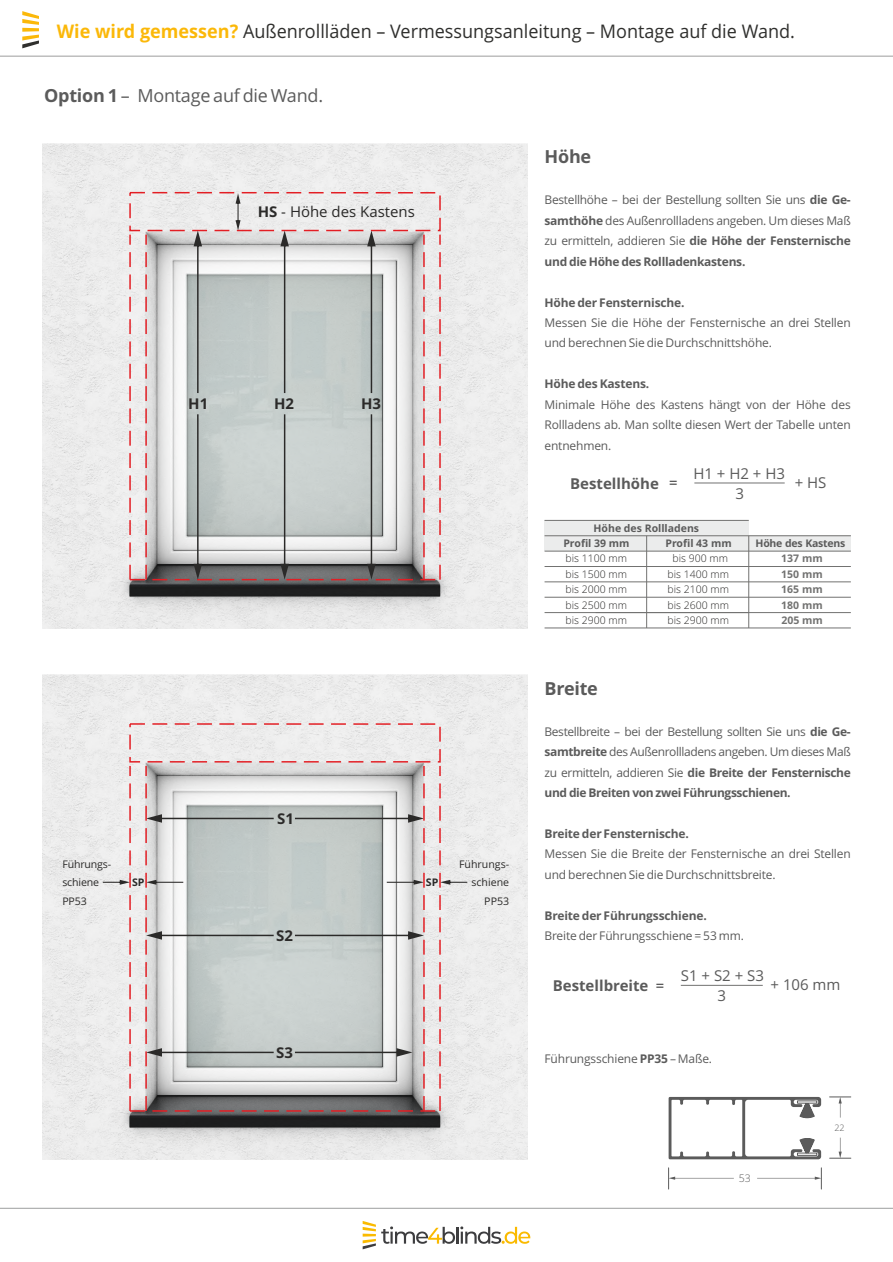
<style>
.page{position:relative;width:893px;height:1262px;background:#fff}
.page>*{position:absolute;margin:0;border:0;box-sizing:border-box;transform-origin:0 0}
.t1{font:18.75px "Open Sans";color:#2f2f2d;scale:.96 1}
.t2{font:18px "Open Sans";letter-spacing:-.015em;color:#5b5b5b}
.t3{font:700 18px "Open Sans";letter-spacing:-.015em;color:#5b5b5b}
.t4{font:15px/20.1px "Open Sans";color:#5b5b5b;text-align:center}
.t5{font:700 15px "Open Sans";color:#5b5b5b}
.t6{font:14.85px "Open Sans";color:#2b2a29}
.t7{font:700 14.85px "Open Sans";color:#2b2a29}
.t8{font:12px/20.4px "Open Sans";letter-spacing:-.015em;color:#5b5b5b;text-align:justify}
.t9{font:700 12px "Open Sans";letter-spacing:-.015em;color:#5b5b5b}
.t10{font:300 10.5px/15.3px "Open Sans";color:#2b2a29}
.t11{font:10.5px/18.6px "Open Sans";letter-spacing:-.01em;color:#2b2a29;text-align:right}
.t12{font:700 10.5px/15.3px "Open Sans";color:#5b5b5b}
.t13{font:700 10.5px/15.3px "Open Sans";color:#727271;text-align:justify}
.t14{font:700 10.5px "Open Sans";letter-spacing:-.025em;color:#5b5b5b}
.t15{font:700 10.5px "Open Sans";color:#2b2a29}
.t16{font:300 10.5px "Open Sans";color:#5b5b5b}
.t17{font:300 9px "Open Sans";color:#5b5b5b}
.s1{font-weight:700;color:#fbb809}
.s2{font-weight:700}
.s3{font-weight:600;font-size:14.7px}
</style>
<div class="page">
<div style="left:646px;top:536px;width:102px;height:15px;background:#ebecec"></div>
<div style="left:544px;top:520px;width:204px;height:16px;background:#ebecec"></div>
<div style="left:544px;top:536px;width:102px;height:15px;background:#ebecec"></div>
<div style="left:748px;top:536px;width:102px;height:15px;background:#ebecec"></div>
<hr style="left:544px;top:550px;width:306px;height:1px;background:#727271">
<hr style="left:544px;top:566px;width:306px;height:1px;background:#727271">
<hr style="left:544px;top:581px;width:306px;height:1px;background:#727271">
<hr style="left:544px;top:597px;width:306px;height:1px;background:#727271">
<hr style="left:748px;top:536px;width:1px;height:92px;background:#727271">
<hr style="left:544px;top:535px;width:306px;height:1px;background:#727271">
<hr style="left:544px;top:612px;width:306px;height:1px;background:#727271">
<hr style="left:544px;top:627px;width:306px;height:1px;background:#727271">
<hr style="left:646px;top:536px;width:1px;height:92px;background:#727271">
<hr style="left:544px;top:520px;width:204px;height:1px;background:#727271">
<img style="left:43px;top:143px;width:484px;height:485px">
<div style="left:129px;top:192px;width:312px;height:39px;border:1px dashed #e31e24"></div>
<hr style="left:0;top:56px;width:892px;height:1px;background:#9d9e9e">
<svg style="left:22px;top:11px;width:17px;height:37px"></svg>
<hr style="left:0;top:1207px;width:892px;height:1px;background:#9d9e9e">
<img style="left:43px;top:674px;width:484px;height:485px">
<svg style="left:129px;top:193px;width:312px;height:387px"></svg>
<div style="left:129px;top:723px;width:312px;height:39px;border:1px dashed #e31e24"></div>
<svg style="left:103px;top:766px;width:364px;height:345px;background:#cecfce"></svg>
<hr style="left:694px;top:482px;width:90px;height:1px;background:#727271">
<hr style="left:680px;top:985px;width:82px;height:1px;background:#727271">
<svg style="left:829px;top:1096px;width:21px;height:21px"></svg>
<svg style="left:829px;top:1137px;width:21px;height:21px"></svg>
<svg style="left:668px;top:1097px;width:153px;height:62px"></svg>
<svg style="left:668px;top:1167px;width:65px;height:22px"></svg>
<svg style="left:757px;top:1167px;width:65px;height:22px"></svg>
<svg style="left:362px;top:1221px;width:168px;height:28px"></svg>
<h1 class="t1" style="left:57px;top:24px;width:770px"><span class="s1">Wie wird gemessen?</span> Außenrollläden – Vermessungsanleitung – Montage auf die Wand.</h1>
<h2 class="t2" style="left:44px;top:88px;width:280px"><span class="s2">Option 1</span> – Montage auf die Wand.</h2>
<p class="t6" style="left:258px;top:206px;width:159px"><span class="s2">HS</span> - Höhe des Kastens</p>
<p class="t7" style="left:188px;top:398px;width:22px">H1</p>
<p class="t7" style="left:274px;top:398px;width:22px">H2</p>
<p class="t7" style="left:361px;top:398px;width:22px">H3</p>
<p class="t11" style="left:62px;top:855px;width:50px;text-align:left">Führungs&shy;schiene</p>
<p class="t11" style="left:62px;top:892px;width:26px">PP53</p>
<p class="t15" style="left:132px;top:878px;width:14px">SP</p>
<p class="t7" style="left:277px;top:812px;width:18px">S1</p>
<p class="t7" style="left:276px;top:929px;width:18px">S2</p>
<p class="t7" style="left:276px;top:1046px;width:18px">S3</p>
<p class="t11" style="left:459px;top:855px;width:52px">Führungs-</p>
<p class="t15" style="left:426px;top:878px;width:14px">SP</p>
<p class="t11" style="left:471px;top:874px;width:39px">schiene<br>PP53</p>
<h2 class="t3" style="left:544px;top:150px;width:48px">Höhe</h2>
<p class="t8" style="left:544px;top:191px;width:308px">Bestellhöhe – bei der Bestellung sollten Sie uns <span class="s2">die Ge&shy;samthöhe</span> des Außenrollladens angeben. Um dieses Maß zu ermitteln, addieren Sie <span class="s2">die Höhe der Fensternische und die Höhe des Rollladenkastens.</span></p>
<p class="t9" style="left:544px;top:297px;width:142px">Höhe der Fensternische.</p>
<p class="t8" style="left:544px;top:313px;width:308px">Messen Sie die Höhe der Fensternische an drei Stellen und berechnen Sie die Durchschnittshöhe.</p>
<p class="t9" style="left:544px;top:379px;width:106px">Höhe des Kastens.</p>
<p class="t8" style="left:544px;top:395px;width:308px">Minimale Höhe des Kastens hängt von der Höhe des Rollladens ab. Man sollte diesen Wert der Tabelle unten entnehmen.</p>
<p class="t4" style="left:693px;top:464px;width:93px">H1 + H2 + H3<br>3</p>
<p class="t5" style="left:570px;top:477px;width:109px">Bestellhöhe <span class="s3">=</span></p>
<p class="t4" style="left:794px;top:474px;width:33px">+ HS</p>
<p class="t12" style="left:563px;top:521px;width:137px;text-indent:30px">Höhe des Rollladens<br>Profil 39 mm</p>
<p class="t12" style="left:665px;top:536px;width:68px">Profil 43 mm</p>
<p class="t14" style="left:755px;top:539px;width:91px">Höhe des Kastens</p>
<p class="t13" style="left:781px;top:552px;width:43px">137 mm</p>
<p class="t13" style="left:781px;top:583px;width:43px">165 mm 180 mm 205 mm</p>
<p class="t10" style="left:565px;top:552px;width:63px">bis 1100 mm bis 1500 mm</p>
<p class="t10" style="left:565px;top:598px;width:63px">bis 2500 mm bis 2900 mm</p>
<p class="t10" style="left:667px;top:552px;width:63px;text-align:center">bis 900 mm bis 1400 mm</p>
<p class="t10" style="left:667px;top:598px;width:63px">bis 2600 mm bis 2900 mm</p>
<p class="t13" style="left:781px;top:567px;width:43px">150 mm</p>
<p class="t10" style="left:565px;top:583px;width:63px">bis 2000 mm</p>
<p class="t10" style="left:667px;top:583px;width:63px">bis 2100 mm</p>
<h2 class="t3" style="left:544px;top:681px;width:55px">Breite</h2>
<p class="t8" style="left:544px;top:722px;width:308px">Bestellbreite – bei der Bestellung sollten Sie uns <span class="s2">die Ge&shy;samtbreite</span> des Außenrollladens angeben. Um dieses Maß zu ermitteln, addieren Sie <span class="s2">die Breite der Fensternische und die Breiten von zwei Führungsschienen.</span></p>
<p class="t9" style="left:544px;top:828px;width:146px">Breite der Fensternische.</p>
<p class="t8" style="left:544px;top:845px;width:308px">Messen Sie die Breite der Fensternische an drei Stellen und berechnen Sie die Durchschnittsbreite.</p>
<p class="t9" style="left:544px;top:910px;width:164px">Breite der Führungsschiene.</p>
<p class="t8" style="left:544px;top:926px;width:201px">Breite der Führungsschiene = 53 mm.</p>
<p class="t4" style="left:680px;top:967px;width:85px">S1 + S2 + S3<br>3</p>
<p class="t5" style="left:552px;top:979px;width:113px">Bestellbreite <span class="s3">=</span></p>
<p class="t4" style="left:770px;top:976px;width:72px">+ 106 mm</p>
<p class="t8" style="left:544px;top:1049px;width:169px">Führungsschiene <span class="s2">PP35</span> – Maße.</p>
<p class="t16" style="left:738px;top:1174px;width:13px">53</p>
<p class="t17" style="left:834px;top:1124px;width:12px">22</p>
</div>
